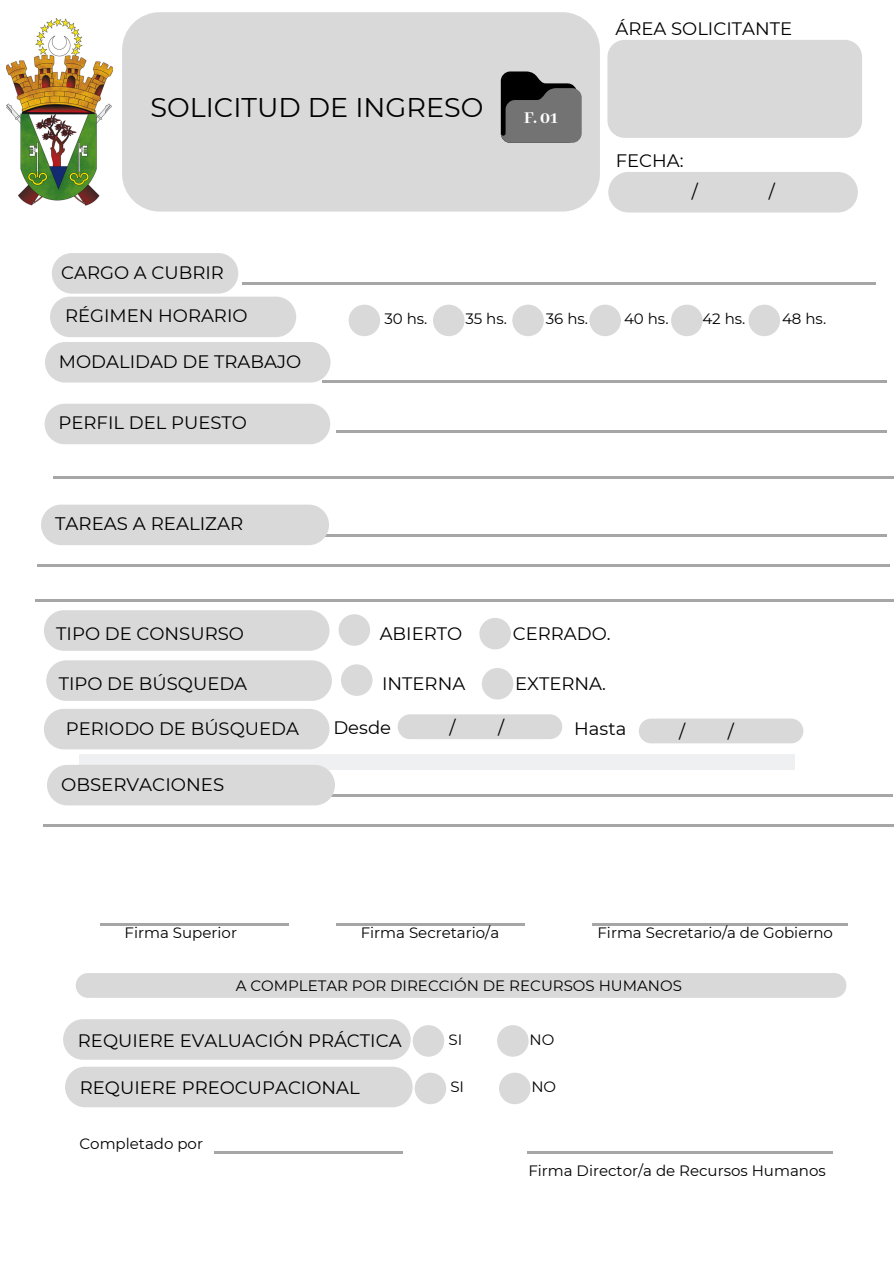
<style>
.page{position:relative;width:894px;height:1264px;background:#fff}
.page>*{position:absolute;margin:0;border:0;box-sizing:border-box;transform-origin:0 0}
.t1{font:27px "Montserrat";color:#000}
.t2{font:18.15px "Montserrat";color:#000}
.t3{font:18px "Montserrat";color:#000}
.t4{font:800 18px "Abhaya Libre";color:#fff}
.t5{font:15px "Montserrat";color:#000}
</style>
<div class="page">
<div style="left:122px;top:12px;width:477px;height:199px;background:#d9d9d9;border-radius:38px"></div>
<svg style="left:500px;top:71px;width:81px;height:72px"></svg>
<img style="left:7px;top:19px;width:106px;height:187px">
<div style="left:608px;top:172px;width:249px;height:40px;background:#d9d9d9;border-radius:20px"></div>
<div style="left:607px;top:40px;width:254px;height:98px;background:#d9d9d9;border-radius:17px"></div>
<hr style="left:54px;top:534px;width:832px;height:2px;background:#a6a6a6">
<hr style="left:36px;top:599px;width:857px;height:3px;background:#a6a6a6">
<hr style="left:53px;top:476px;width:840px;height:2px;background:#a6a6a6">
<div style="left:52px;top:253px;width:186px;height:40px;background:#d9d9d9;border-radius:20px"></div>
<svg style="left:348px;top:304px;width:32px;height:32px"></svg>
<svg style="left:433px;top:304px;width:31px;height:32px"></svg>
<svg style="left:512px;top:304px;width:31px;height:32px"></svg>
<svg style="left:589px;top:304px;width:31px;height:32px"></svg>
<svg style="left:671px;top:304px;width:31px;height:32px"></svg>
<svg style="left:748px;top:304px;width:31px;height:32px"></svg>
<hr style="left:336px;top:923px;width:188px;height:2px;background:#a6a6a6">
<div style="left:76px;top:973px;width:770px;height:24px;background:#d9d9d9;border-radius:12px"></div>
<hr style="left:592px;top:923px;width:255px;height:2px;background:#a6a6a6">
<hr style="left:527px;top:1151px;width:305px;height:2px;background:#a6a6a6">
<hr style="left:215px;top:1151px;width:187px;height:2px;background:#a6a6a6">
<hr style="left:242px;top:283px;width:633px;height:2px;background:#a6a6a6">
<div style="left:50px;top:296px;width:246px;height:41px;background:#d9d9d9;border-radius:20px"></div>
<div style="left:45px;top:404px;width:285px;height:40px;background:#d9d9d9;border-radius:20px"></div>
<hr style="left:336px;top:430px;width:550px;height:2px;background:#a6a6a6">
<div style="left:45px;top:342px;width:285px;height:40px;background:#d9d9d9;border-radius:20px"></div>
<hr style="left:323px;top:381px;width:563px;height:2px;background:#a6a6a6">
<div style="left:41px;top:504px;width:288px;height:41px;background:#d9d9d9;border-radius:20px"></div>
<hr style="left:37px;top:564px;width:852px;height:2px;background:#a6a6a6">
<div style="left:79px;top:754px;width:715px;height:16px;background:#eef0f2"></div>
<hr style="left:60px;top:794px;width:832px;height:2px;background:#a6a6a6">
<div style="left:47px;top:764px;width:288px;height:41px;background:#d9d9d9;border-radius:20px"></div>
<hr style="left:43px;top:824px;width:850px;height:2px;background:#a6a6a6">
<div style="left:63px;top:1019px;width:347px;height:40px;background:#d9d9d9;border-radius:20px"></div>
<svg style="left:412px;top:1025px;width:32px;height:31px"></svg>
<svg style="left:497px;top:1025px;width:31px;height:31px"></svg>
<div style="left:44px;top:709px;width:285px;height:40px;background:#d9d9d9;border-radius:20px"></div>
<div style="left:397px;top:714px;width:165px;height:25px;background:#d9d9d9;border-radius:12px"></div>
<div style="left:638px;top:718px;width:165px;height:25px;background:#d9d9d9;border-radius:12px"></div>
<div style="left:46px;top:660px;width:286px;height:41px;background:#d9d9d9;border-radius:20px"></div>
<svg style="left:482px;top:668px;width:31px;height:31px"></svg>
<svg style="left:341px;top:664px;width:31px;height:32px"></svg>
<div style="left:44px;top:610px;width:285px;height:40px;background:#d9d9d9;border-radius:20px"></div>
<svg style="left:479px;top:618px;width:32px;height:31px"></svg>
<svg style="left:338px;top:614px;width:32px;height:31px"></svg>
<div style="left:65px;top:1066px;width:347px;height:41px;background:#d9d9d9;border-radius:20px"></div>
<svg style="left:414px;top:1072px;width:32px;height:32px"></svg>
<svg style="left:499px;top:1072px;width:31px;height:32px"></svg>
<hr style="left:100px;top:923px;width:188px;height:2px;background:#a6a6a6">
<h1 class="t1" style="left:150px;top:91px;width:334px">SOLICITUD DE INGRESO</h1>
<p class="t4" style="left:524px;top:107px;width:35px">F. 01</p>
<p class="t3" style="left:61px;top:261px;width:164px">CARGO A CUBRIR</p>
<p class="t3" style="left:615px;top:17px;width:178px">ÁREA SOLICITANTE</p>
<p class="t3" style="left:615px;top:149px;width:69px">FECHA:</p>
<p class="t3" style="left:691px;top:180px;width:8px">/</p>
<p class="t3" style="left:768px;top:180px;width:8px">/</p>
<p class="t3" style="left:65px;top:305px;width:184px">RÉGIMEN HORARIO</p>
<p class="t3" style="left:59px;top:350px;width:244px">MODALIDAD DE TRABAJO</p>
<p class="t3" style="left:59px;top:412px;width:190px">PERFIL DEL PUESTO</p>
<p class="t2" style="left:55px;top:513px;width:189px">TAREAS A REALIZAR</p>
<p class="t5" style="left:384px;top:310px;width:45px">30 hs.</p>
<p class="t5" style="left:465px;top:310px;width:43px">35 hs.</p>
<p class="t5" style="left:545px;top:310px;width:44px">36 hs.</p>
<p class="t5" style="left:623px;top:310px;width:46px">40 hs.</p>
<p class="t5" style="left:702px;top:310px;width:45px">42 hs.</p>
<p class="t5" style="left:781px;top:310px;width:46px">48 hs.</p>
<p class="t3" style="left:56px;top:622px;width:189px">TIPO DE CONSURSO</p>
<p class="t3" style="left:379px;top:622px;width:84px">ABIERTO</p>
<p class="t3" style="left:512px;top:622px;width:99px">CERRADO.</p>
<p class="t3" style="left:59px;top:672px;width:190px">TIPO DE BÚSQUEDA</p>
<p class="t3" style="left:382px;top:672px;width:85px">INTERNA</p>
<p class="t3" style="left:515px;top:672px;width:92px">EXTERNA.</p>
<p class="t3" style="left:66px;top:717px;width:235px">PERIODO DE BÚSQUEDA</p>
<p class="t3" style="left:333px;top:716px;width:59px">Desde</p>
<p class="t3" style="left:449px;top:716px;width:8px">/</p>
<p class="t3" style="left:498px;top:716px;width:8px">/</p>
<p class="t3" style="left:574px;top:717px;width:54px">Hasta</p>
<p class="t3" style="left:679px;top:720px;width:8px">/</p>
<p class="t3" style="left:727px;top:720px;width:8px">/</p>
<p class="t2" style="left:61px;top:773px;width:164px">OBSERVACIONES</p>
<p class="t5" style="left:360px;top:924px;width:140px">Firma Secretario/a</p>
<p class="t5" style="left:235px;top:976px;width:447px">A COMPLETAR POR DIRECCIÓN DE RECURSOS HUMANOS</p>
<p class="t5" style="left:597px;top:924px;width:237px">Firma Secretario/a de Gobierno</p>
<p class="t5" style="left:125px;top:924px;width:114px">Firma Superior</p>
<p class="t3" style="left:78px;top:1029px;width:325px">REQUIERE EVALUACIÓN PRÁCTICA</p>
<p class="t5" style="left:448px;top:1030px;width:15px">SI</p>
<p class="t5" style="left:529px;top:1030px;width:26px">NO</p>
<p class="t3" style="left:80px;top:1076px;width:281px">REQUIERE PREOCUPACIONAL</p>
<p class="t5" style="left:450px;top:1077px;width:15px">SI</p>
<p class="t5" style="left:531px;top:1077px;width:26px">NO</p>
<p class="t5" style="left:79px;top:1134px;width:125px">Completado por</p>
<p class="t5" style="left:528px;top:1161px;width:299px">Firma Director/a de Recursos Humanos</p>
</div>
